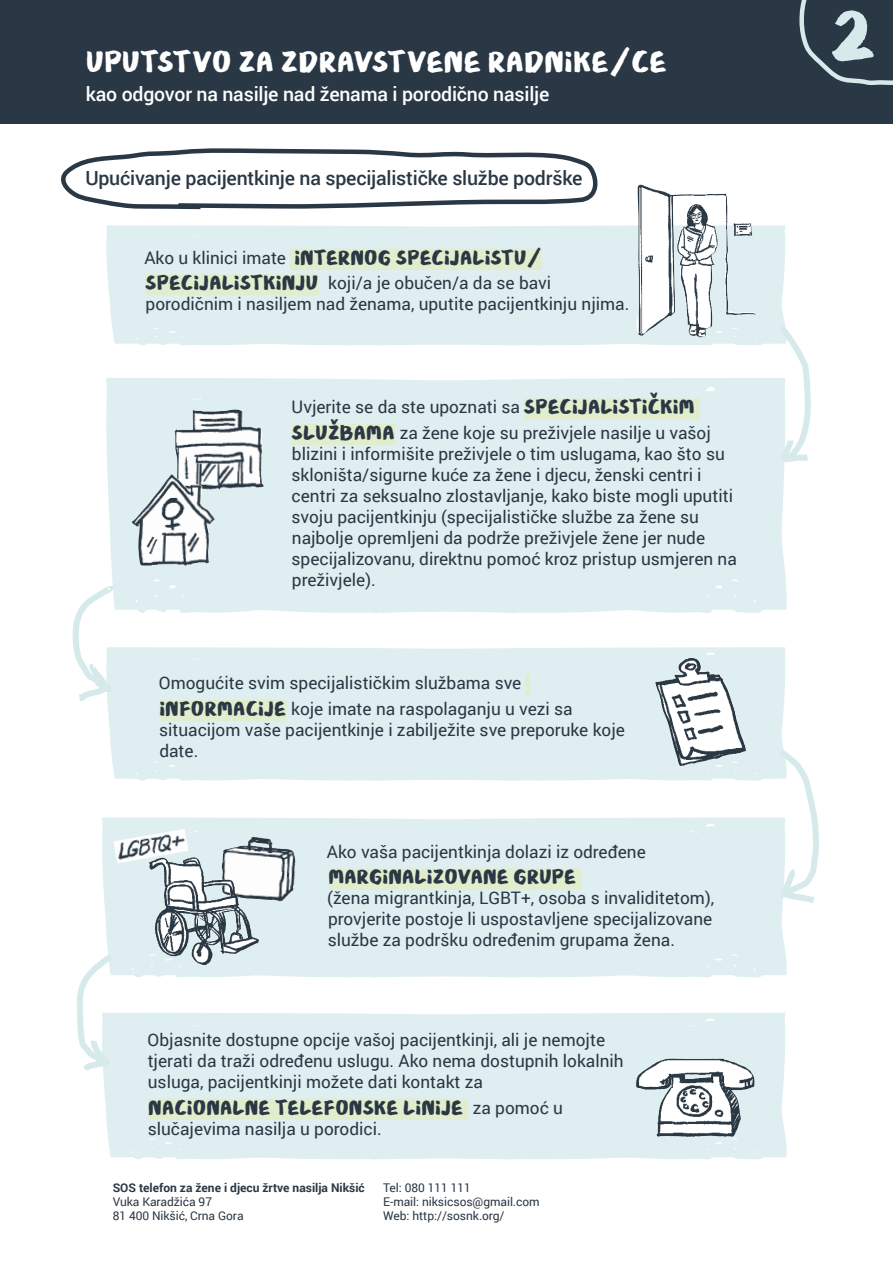
<style>
.page{position:relative;width:893px;height:1263px;background:#fff}
.page>*{position:absolute;margin:0;border:0;box-sizing:border-box;transform-origin:0 0}
.t1{font:75px "Meltow Marker";color:#d6eaec}
.t2{font:32.7px "Meltow Marker";letter-spacing:.04em;color:#fff}
._11_5{font:22.5px "Meltow Marker";letter-spacing:.04em;color:#2a3744}
.t3{font:500 19.5px "Roboto";letter-spacing:-.01em;color:#2a3744}
.t4{font:500 19.5px "Roboto";letter-spacing:-.01em;color:#fff}
._11_5-2{font:17.25px/21px "Roboto";color:#2a3744}
.t5{font:12px/14.4px "Roboto";letter-spacing:-.005em;color:#2a3744}
.t6{font:700 12px "Roboto";color:#2a3744}
.s1{font-family:"Roboto";font-size:17.25px}
.s2{font-family:"Meltow Marker";font-size:22.5px}
</style>
<div class="page">
<svg style="left:105px;top:1013px;width:682px;height:147px;background:#ddebed"></svg>
<div style="left:149px;top:1098px;width:319px;height:21px;background:#e1edcd"></div>
<div style="left:0;top:0;width:893px;height:123px;background:#2a3744"></div>
<div style="left:106px;top:225px;width:679px;height:121px;background:#dfeef0"></div>
<svg style="left:102px;top:817px;width:685px;height:161px;background:#dae8ea"></svg>
<div style="left:107px;top:647px;width:678px;height:134px;background:#dfeef0"></div>
<div style="left:290px;top:249px;width:252px;height:21px;background:#e1edcd"></div>
<div style="left:146px;top:274px;width:173px;height:21px;background:#e1edcd"></div>
<hr style="left:526px;top:674px;width:4px;height:21px;background:#e1edcd">
<div style="left:160px;top:700px;width:126px;height:21px;background:#e1edcd"></div>
<div style="left:329px;top:868px;width:252px;height:21px;background:#e1edcd"></div>
<svg style="left:799px;top:0;width:94px;height:86px"></svg>
<svg style="left:61px;top:148px;width:537px;height:62px"></svg>
<img style="left:113px;top:829px;width:76px;height:34px">
<div style="left:106px;top:378px;width:681px;height:236px;background:#dfeef0"></div>
<div style="left:524px;top:398px;width:176px;height:21px;background:#e1edcd"></div>
<div style="left:292px;top:424px;width:103px;height:21px;background:#e1edcd"></div>
<img style="left:632px;top:184px;width:123px;height:153px">
<img style="left:174px;top:409px;width:91px;height:82px">
<img style="left:132px;top:474px;width:83px;height:92px">
<img style="left:654px;top:657px;width:92px;height:109px">
<img style="left:222px;top:837px;width:30px;height:60px">
<img style="left:149px;top:857px;width:44px;height:20px">
<img style="left:636px;top:1058px;width:83px;height:25px">
<svg style="left:774px;top:323px;width:37px;height:144px"></svg>
<svg style="left:72px;top:582px;width:46px;height:122px"></svg>
<svg style="left:773px;top:744px;width:46px;height:164px"></svg>
<svg style="left:77px;top:948px;width:42px;height:157px"></svg>
<h1 class="t2" style="left:86px;top:41px;width:581px">UPUTSTVO ZA ZDRAVSTVENE RADNIKE/CE</h1>
<h3 class="t4" style="left:86px;top:81px;width:465px">kao odgovor na nasilje nad ženama i porodično nasilje</h3>
<h3 class="t3" style="left:85px;top:165px;width:499px">Upućivanje pacijentkinje na specijalističke službe podrške</h3>
<p class="_11_5" style="left:144px;top:243px;width:399px"><span class="s1">Ako u klinici imate</span> INTERNOG SPECIJALISTU/</p>
<p class="_11_5-2" style="left:146px;top:272px;width:485px"><span class="s2">SPECIJALISTKINJU</span> koji/a je obučen/a da se bavi porodičnim i nasiljem nad ženama, uputite pacijentkinju njima.</p>
<p class="_11_5-2" style="left:292px;top:394px;width:421px;line-height:25.5px">Uvjerite se da ste upoznati sa <span class="s2">SPECIJALISTIČKIM<br>SLUŽBAMA</span> za žene koje su preživjele nasilje u vašoj</p>
<p class="_11_5-2" style="left:292px;top:443px;width:447px">blizini i informišite preživjele o tim uslugama, kao što su skloništa/sigurne kuće za žene i djecu, ženski centri i centri za seksualno zlostavljanje, kako biste mogli uputiti svoju pacijentkinju (specijalističke službe za žene su najbolje opremljeni da podrže preživjele žene jer nude specijalizovanu, direktnu pomoć kroz pristup usmjeren na preživjele).</p>
<p class="_11_5-2" style="left:159px;top:670px;width:415px;line-height:25.5px">Omogućite svim specijalističkim službama sve<br><span class="s2">INFORMACIJE</span> koje imate na raspolaganju u vezi sa</p>
<p class="_11_5-2" style="left:159px;top:719px;width:467px">situacijom vaše pacijentkinje i zabilježite sve preporuke koje date.</p>
<p class="_11_5-2" style="left:327px;top:841px;width:320px">Ako vaša pacijentkinja dolazi iz određene</p>
<p class="_11_5" style="left:329px;top:863px;width:248px">MARGINALIZOVANE GRUPE</p>
<p class="_11_5-2" style="left:327px;top:887px;width:388px;text-align:justify">(žena migrantkinja, LGBT+, osoba s invaliditetom), provjerite postoje li uspostavljene specijalizovane službe za podršku određenim grupama žena.</p>
<p class="_11_5-2" style="left:148px;top:1029px;width:477px">Objasnite dostupne opcije vašoj pacijentkinji, ali je nemojte tjerati da traži određenu uslugu. Ako nema dostupnih lokalnih usluga, pacijentkinji možete dati kontakt za</p>
<p class="_11_5" style="left:149px;top:1093px;width:416px">NACIONALNE TELEFONSKE LINIJE <span class="s1">za pomoć u</span></p>
<p class="_11_5-2" style="left:148px;top:1117px;width:235px">slučajevima nasilja u porodici.</p>
<p class="t6" style="left:113px;top:1179px;width:254px">SOS telefon za žene i djecu žrtve nasilja Nikšić</p>
<p class="t5" style="left:113px;top:1194px;width:132px">Vuka Karadžića 97<br>81 400 Nikšić, Crna Gora</p>
<p class="t5" style="left:383px;top:1180px;width:89px">Tel: 080 111 111</p>
<p class="t5" style="left:383px;top:1194px;width:158px">E-mail: niksicsos@gmail.com</p>
<p class="t5" style="left:383px;top:1208px;width:123px">Web: http://sosnk.org/</p>
<h1 class="t1" style="left:830px;top:-13px;width:43px">2</h1>
</div>
